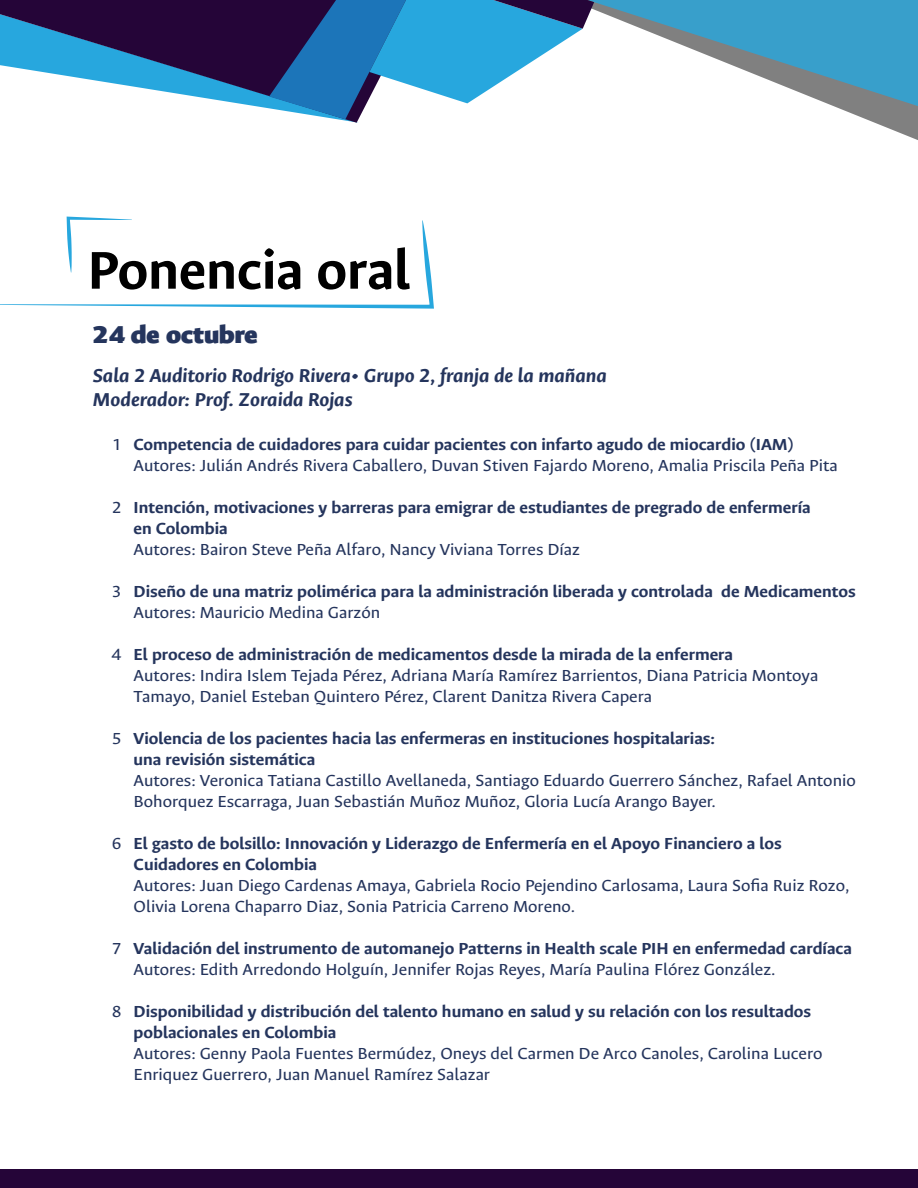
<style>
.page{position:relative;width:918px;height:1188px;background:#fff}
.page>*{position:absolute;margin:0;border:0;box-sizing:border-box;transform-origin:0 0}
.t1{font:700 59.7px "Ancizar Sans";color:#000}
.t2{font:900 27px "Ancizar Sans";color:#25355d;scale:1.05 1}
.t3{font:italic 700 21px/24px "Ancizar Sans";color:#25355d;scale:1.05 1}
.t4{font:18px/21px "Ancizar Sans";color:#25355d;scale:1.05 1}
.t5{font:700 18px/21px "Ancizar Sans";color:#25355d;scale:1.05 1}
</style>
<div class="page">
<svg style="left:594px;top:0;width:324px;height:128px"></svg>
<svg style="left:0;top:0;width:594px;height:123px"></svg>
<div style="left:0;top:1170px;width:918px;height:18px;background:#250538"></div>
<svg style="left:0;top:217px;width:434px;height:92px"></svg>
<h1 class="t1" style="left:88px;top:237px;width:324px">Ponencia oral</h1>
<h2 class="t2" style="left:93px;top:320px;width:159px">24 de octubre</h2>
<p class="t3" style="left:93px;top:363px;width:491px">Sala 2 Auditorio Rodrigo Rivera• Grupo 2, franja de la mañana<br>Moderador: Prof. Zoraida Rojas</p>
<p class="t4" style="left:112px;top:434px;width:11px">1</p>
<p class="t5" style="left:134px;top:434px;width:630px">Competencia de cuidadores para cuidar pacientes con infarto agudo de miocardio (IAM)</p>
<p class="t4" style="left:134px;top:455px;width:672px">Autores: Julián Andrés Rivera Caballero, Duvan Stiven Fajardo Moreno, Amalia Priscila Peña Pita</p>
<p class="t5" style="left:134px;top:497px;width:646px">Intención, motivaciones y barreras para emigrar de estudiantes de pregrado de enfermería en Colombia</p>
<p class="t4" style="left:134px;top:539px;width:427px">Autores: Bairon Steve Peña Alfaro, Nancy Viviana Torres Díaz</p>
<p class="t5" style="left:134px;top:581px;width:689px">Diseño de una matriz polimérica para la administración liberada y controlada de Medicamentos</p>
<p class="t4" style="left:134px;top:602px;width:236px">Autores: Mauricio Medina Garzón</p>
<p class="t5" style="left:134px;top:644px;width:573px">El proceso de administración de medicamentos desde la mirada de la enfermera</p>
<p class="t4" style="left:134px;top:665px;width:654px">Autores: Indira Islem Tejada Pérez, Adriana María Ramírez Barrientos, Diana Patricia Montoya<br>Tamayo, Daniel Esteban Quintero Pérez, Clarent Danitza Rivera Capera</p>
<p class="t5" style="left:134px;top:728px;width:555px">Violencia de los pacientes hacia las enfermeras en instituciones hospitalarias: una revisión sistemática</p>
<p class="t4" style="left:134px;top:770px;width:689px">Autores: Veronica Tatiana Castillo Avellaneda, Santiago Eduardo Guerrero Sánchez, Rafael Antonio<br>Bohorquez Escarraga, Juan Sebastián Muñoz Muñoz, Gloria Lucía Arango Bayer.</p>
<p class="t5" style="left:134px;top:833px;width:619px">El gasto de bolsillo: Innovación y Liderazgo de Enfermería en el Apoyo Financiero a los<br>Cuidadores en Colombia</p>
<p class="t4" style="left:134px;top:875px;width:683px">Autores: Juan Diego Cardenas Amaya, Gabriela Rocio Pejendino Carlosama, Laura Sofia Ruiz Rozo,<br>Olivia Lorena Chaparro Diaz, Sonia Patricia Carreno Moreno.</p>
<p class="t5" style="left:134px;top:938px;width:686px">Validación del instrumento de automanejo Patterns in Health scale PIH en enfermedad cardíaca</p>
<p class="t4" style="left:134px;top:959px;width:613px">Autores: Edith Arredondo Holguín, Jennifer Rojas Reyes, María Paulina Flórez González.</p>
<p class="t5" style="left:134px;top:1001px;width:647px">Disponibilidad y distribución del talento humano en salud y su relación con los resultados poblacionales en Colombia</p>
<p class="t4" style="left:134px;top:1043px;width:658px">Autores: Genny Paola Fuentes Bermúdez, Oneys del Carmen De Arco Canoles, Carolina Lucero<br>Enriquez Guerrero, Juan Manuel Ramírez Salazar</p>
<p class="t4" style="left:112px;top:497px;width:11px">2</p>
<p class="t4" style="left:112px;top:581px;width:11px">3</p>
<p class="t4" style="left:112px;top:644px;width:11px">4</p>
<p class="t4" style="left:112px;top:728px;width:11px">5</p>
<p class="t4" style="left:112px;top:833px;width:11px">6</p>
<p class="t4" style="left:112px;top:938px;width:11px">7</p>
<p class="t4" style="left:112px;top:1001px;width:11px">8</p>
</div>
